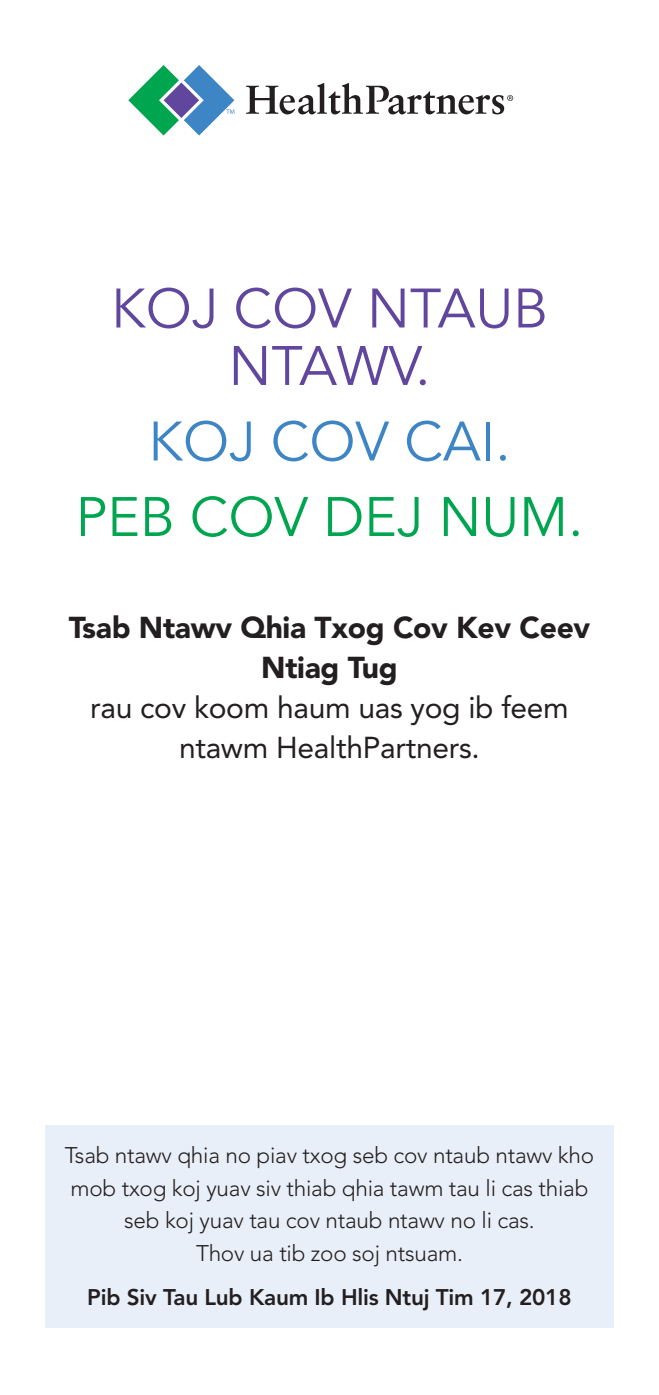
<style>
.page{position:relative;width:659px;height:1395px;background:#fff}
.page>*{position:absolute;margin:0;border:0;box-sizing:border-box;transform-origin:0 0}
.t1{font:55px/57.5px "Avenir";color:#60479d;text-align:center}
.t2{font:55px "Avenir";color:#00a54f}
.t3{font:55px "Avenir";color:#3e85c5}
.t4{font:30px/40px "Avenir";letter-spacing:-.01em;color:#231f20;text-align:center}
.t5{font:900 30px/40px "Avenir";letter-spacing:-.01em;color:#231f20;text-align:center}
.t6{font:300 22.5px/32.5px "Avenir";letter-spacing:-.01em;color:#231f20;text-align:center}
.t7{font:800 22.5px "Avenir";letter-spacing:-.01em;color:#231f20}
</style>
<div class="page">
<div style="left:46px;top:1125px;width:568px;height:203px;background:#e9eff8"></div>
<svg style="left:128px;top:65px;width:106px;height:71px"></svg>
<svg style="left:246px;top:83px;width:267px;height:31px"></svg>
<h1 class="t1" style="left:111px;top:281px;width:438px">KOJ COV NTAUB<br>NTAWV.</h1>
<h1 class="t3" style="left:148px;top:410px;width:364px">KOJ COV CAI.</h1>
<h1 class="t2" style="left:76px;top:485px;width:509px">PEB COV DEJ NUM.</h1>
<h2 class="t5" style="left:69px;top:608px;width:523px">Tsab Ntawv Qhia Txog Cov Kev Ceev<br>Ntiag Tug</h2>
<h2 class="t4" style="left:90px;top:688px;width:480px">rau cov koom haum uas yog ib feem ntawm HealthPartners.</h2>
<p class="t6" style="left:65px;top:1139px;width:531px">Tsab ntawv qhia no piav txog seb cov ntaub ntawv kho mob txog koj yuav siv thiab qhia tawm tau li cas thiab seb koj yuav tau cov ntaub ntawv no li cas.<br>Thov ua tib zoo soj ntsuam.</p>
<p class="t7" style="left:87px;top:1284px;width:486px">Pib Siv Tau Lub Kaum Ib Hlis Ntuj Tim 17, 2018</p>
</div>
